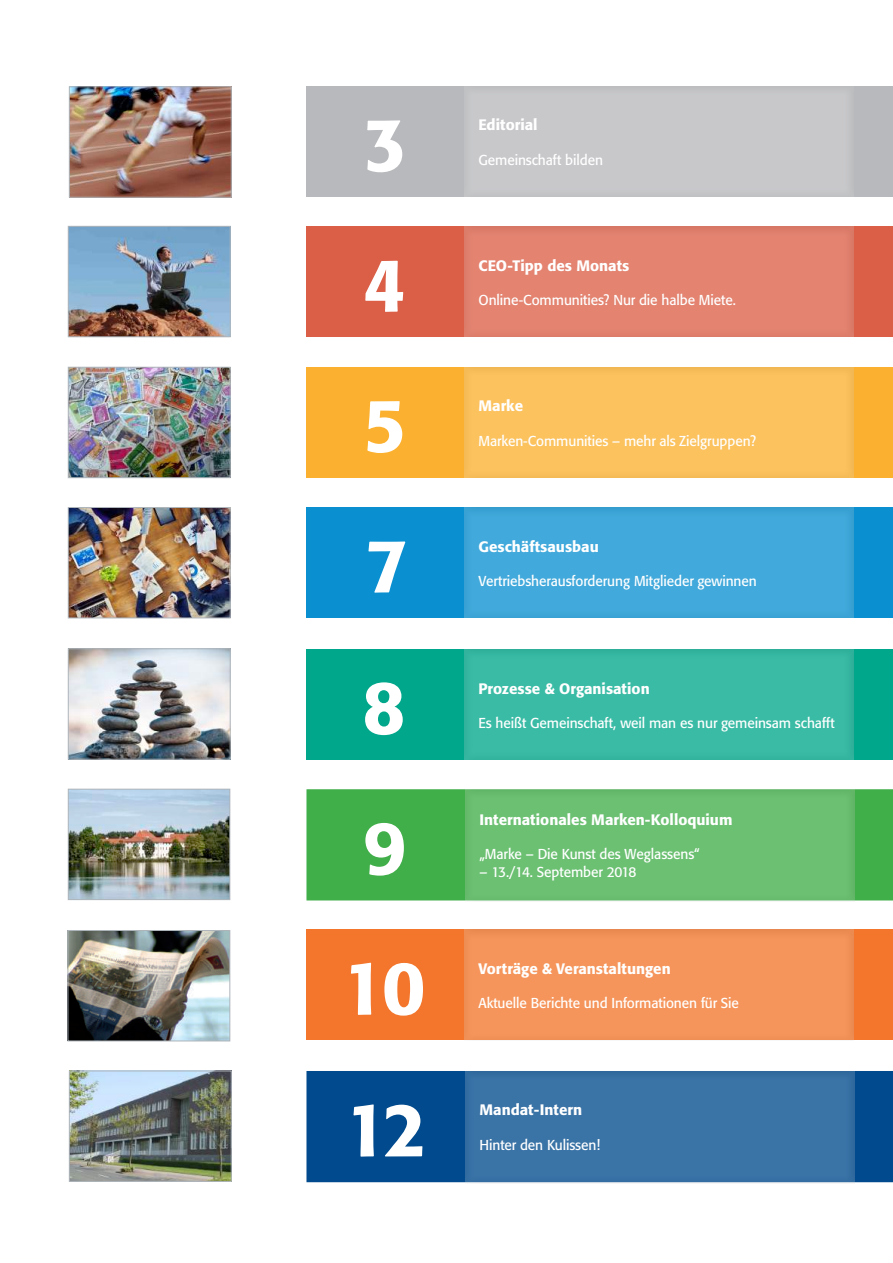
<style>
.page{position:relative;width:893px;height:1263px;background:#fff}
.page>*{position:absolute;margin:0;border:0;box-sizing:border-box;transform-origin:0 0}
.t1{font:500 75px "Formata BQ";color:#fff}
.t2{font:500 15px "Formata BQ";color:#fff}
.t3{font:14.25px "Formata BQ";letter-spacing:-.005em;color:#fff;scale:.96 1}
</style>
<div class="page">
<div style="left:306px;top:367px;width:587px;height:111px;background:#fbb12f"></div>
<div style="left:456px;top:361px;width:398px;height:118px;background:#231f20;opacity:.75"></div>
<div style="left:306px;top:226px;width:587px;height:111px;background:#db5f47"></div>
<div style="left:463px;top:226px;width:391px;height:113px;background:#e38370"></div>
<img style="left:70px;top:509px;width:158px;height:107px">
<div style="left:68px;top:507px;width:162px;height:111px;border:1px solid #aeb5bb"></div>
<img style="left:70px;top:228px;width:158px;height:107px">
<div style="left:68px;top:226px;width:162px;height:111px;border:1px solid #aeb5bb"></div>
<div style="left:306px;top:649px;width:587px;height:111px;background:#00a78b"></div>
<div style="left:463px;top:648px;width:391px;height:113px;background:#3abba5"></div>
<img style="left:70px;top:650px;width:158px;height:107px">
<div style="left:68px;top:648px;width:162px;height:111px;border:1px solid #aeb5bb"></div>
<div style="left:306px;top:507px;width:587px;height:111px;background:#0a90d1"></div>
<div style="left:456px;top:500px;width:398px;height:119px;background:#231f20;opacity:.75"></div>
<img style="left:70px;top:369px;width:158px;height:107px">
<div style="left:68px;top:367px;width:162px;height:111px;border:1px solid #aeb5bb"></div>
<img style="left:70px;top:932px;width:158px;height:107px">
<div style="left:68px;top:930px;width:162px;height:111px;border:1px solid #aeb5bb"></div>
<img style="left:70px;top:791px;width:158px;height:107px">
<div style="left:68px;top:789px;width:162px;height:111px;border:1px solid #aeb5bb"></div>
<img style="left:71px;top:1073px;width:158px;height:107px">
<div style="left:69px;top:1071px;width:162px;height:111px;border:1px solid #aeb5bb"></div>
<div style="left:306px;top:789px;width:587px;height:111px;background:#40ae49"></div>
<div style="left:464px;top:789px;width:391px;height:114px;background:#6bc072"></div>
<div style="left:306px;top:1071px;width:587px;height:111px;background:#004a8d"></div>
<div style="left:457px;top:1065px;width:398px;height:120px;background:#231f20;opacity:.75"></div>
<div style="left:306px;top:929px;width:587px;height:111px;background:#f3762c"></div>
<div style="left:463px;top:929px;width:391px;height:114px;background:#f5955b"></div>
<img style="left:71px;top:89px;width:158px;height:106px">
<div style="left:69px;top:87px;width:162px;height:110px;border:1px solid #aeb5bb"></div>
<div style="left:306px;top:86px;width:587px;height:111px;background:#b8b9bc"></div>
<div style="left:463px;top:86px;width:391px;height:112px;background:#c8c8cb"></div>
<h1 class="t1" style="left:364px;top:99px;width:45px">3</h1>
<p class="t2" style="left:478px;top:116px;width:61px">Editorial</p>
<p class="t3" style="left:478px;top:151px;width:131px">Gemeinschaft bilden</p>
<h1 class="t1" style="left:363px;top:239px;width:45px">4</h1>
<p class="t2" style="left:478px;top:256px;width:153px">CEO-Tipp des Monats</p>
<p class="t3" style="left:478px;top:291px;width:270px">Online-Communities? Nur die halbe Miete.</p>
<h1 class="t1" style="left:363px;top:379px;width:45px">5</h1>
<p class="t2" style="left:478px;top:396px;width:46px">Marke</p>
<p class="t3" style="left:478px;top:432px;width:291px">Marken-Communities – mehr als Zielgruppen?</p>
<h1 class="t1" style="left:365px;top:520px;width:45px">7</h1>
<p class="t2" style="left:478px;top:537px;width:122px">Geschäftsausbau</p>
<p class="t3" style="left:478px;top:572px;width:291px">Vertriebsherausforderung Mitglieder gewinnen</p>
<h1 class="t1" style="left:362px;top:662px;width:45px">8</h1>
<p class="t2" style="left:478px;top:679px;width:173px">Prozesse &amp; Organisation</p>
<p class="t3" style="left:478px;top:714px;width:373px">Es heißt Gemeinschaft, weil man es nur gemeinsam schafft</p>
<h1 class="t1" style="left:363px;top:802px;width:45px">9</h1>
<p class="t2" style="left:480px;top:811px;width:254px">Internationales Marken-Kolloquium</p>
<p class="t3" style="left:480px;top:846px;width:231px">„Marke – Die Kunst des Weglassens“</p>
<p class="t3" style="left:480px;top:863px;width:165px">– 13./14. September 2018</p>
<h1 class="t1" style="left:342px;top:942px;width:85px">10</h1>
<p class="t2" style="left:478px;top:959px;width:194px">Vorträge &amp; Veranstaltungen</p>
<p class="t3" style="left:478px;top:994px;width:273px">Aktuelle Berichte und Informationen für Sie</p>
<h1 class="t1" style="left:345px;top:1084px;width:84px">12</h1>
<p class="t2" style="left:480px;top:1101px;width:104px">Mandat-Intern</p>
<p class="t3" style="left:480px;top:1136px;width:127px">Hinter den Kulissen!</p>
</div>
